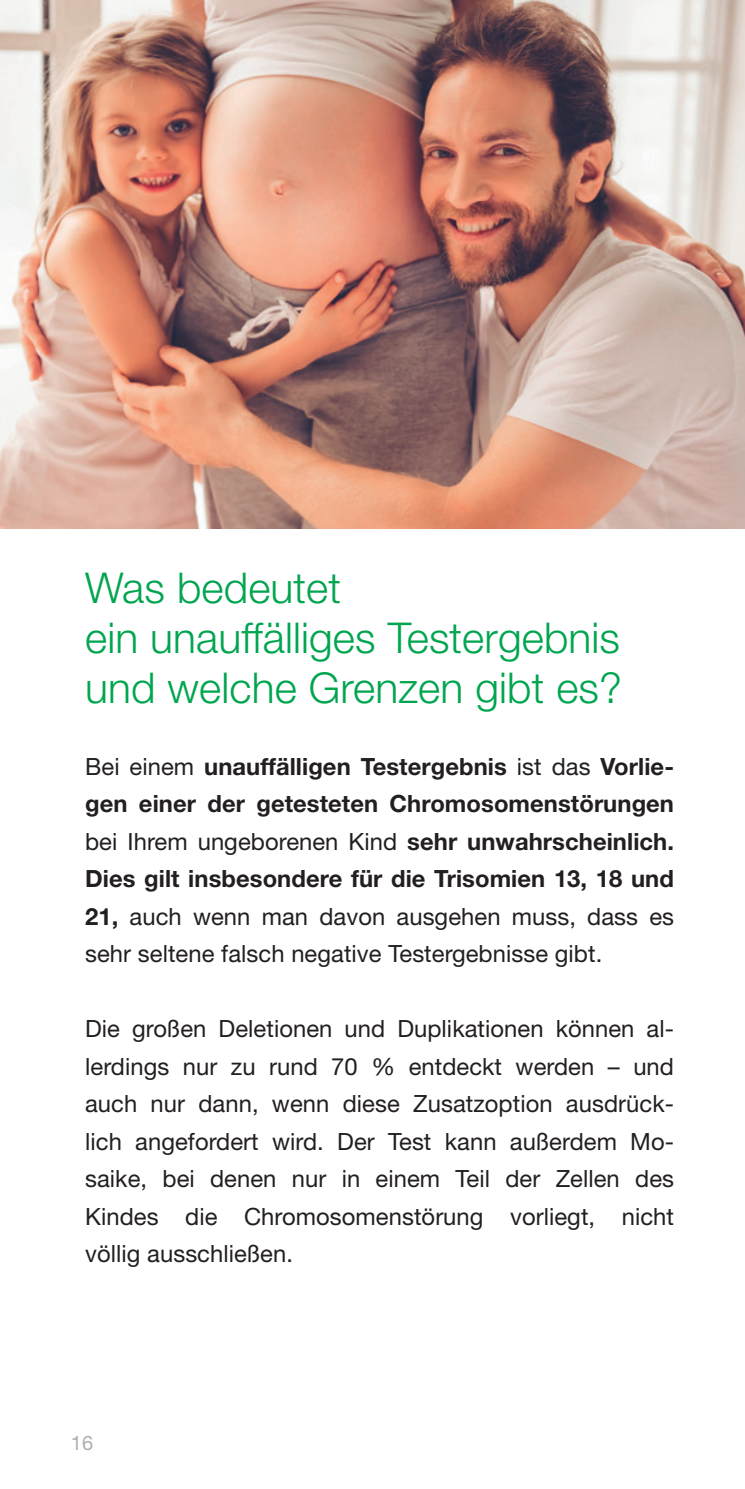
<style>
.page{position:relative;width:745px;height:1489px;background:#fff}
.page>*{position:absolute;margin:0;border:0;box-sizing:border-box;transform-origin:0 0}
.FLY_Head_green_in{font:300 42.5px/50px "Helvetica Neue LT Std";letter-spacing:.005em;color:#00a54f}
.FLY_copy_15{font:23.75px/37.5px "Helvetica Neue LT Std";letter-spacing:.005em;color:#231f20;text-align:justify}
.FLY_copy_15-2{font:700 23.75px/37.5px "Helvetica Neue LT Std";letter-spacing:.005em;color:#231f20;text-align:justify}
.t1{font:20px "Helvetica Neue LT Std";color:#aeafb3}
.s1{font-weight:400}
</style>
<div class="page">
<img style="left:0;top:0;width:744px;height:528px">
<p class="FLY_Head_green_in" style="left:85px;top:562px;width:538px">Was bedeutet<br>ein unauffälliges Testergebnis und welche Grenzen gibt es?</p>
<p class="FLY_copy_15-2" style="left:85px;top:746px;width:590px"><span class="s1">Bei einem</span> unauffälligen Testergebnis <span class="s1">ist das</span> Vorlie&shy;gen einer der getesteten Chromosomenstörungen <span class="s1">bei Ihrem ungeborenen Kind</span> sehr unwahrscheinlich.<br>Dies gilt insbesondere für die Trisomien 13, 18 und 21, <span class="s1">auch wenn man davon ausgehen muss, dass es sehr seltene falsch negative Testergebnisse gibt.</span></p>
<p class="FLY_copy_15" style="left:85px;top:1009px;width:590px">Die großen Deletionen und Duplikationen können al&shy;lerdings nur zu rund 70 % entdeckt werden – und auch nur dann, wenn diese Zusatzoption ausdrück&shy;lich angefordert wird. Der Test kann außerdem Mo&shy;saike, bei denen nur in einem Teil der Zellen des Kindes die Chromosomenstörung vorliegt, nicht völlig ausschließen.</p>
<p class="t1" style="left:71px;top:1430px;width:24px">16</p>
</div>
